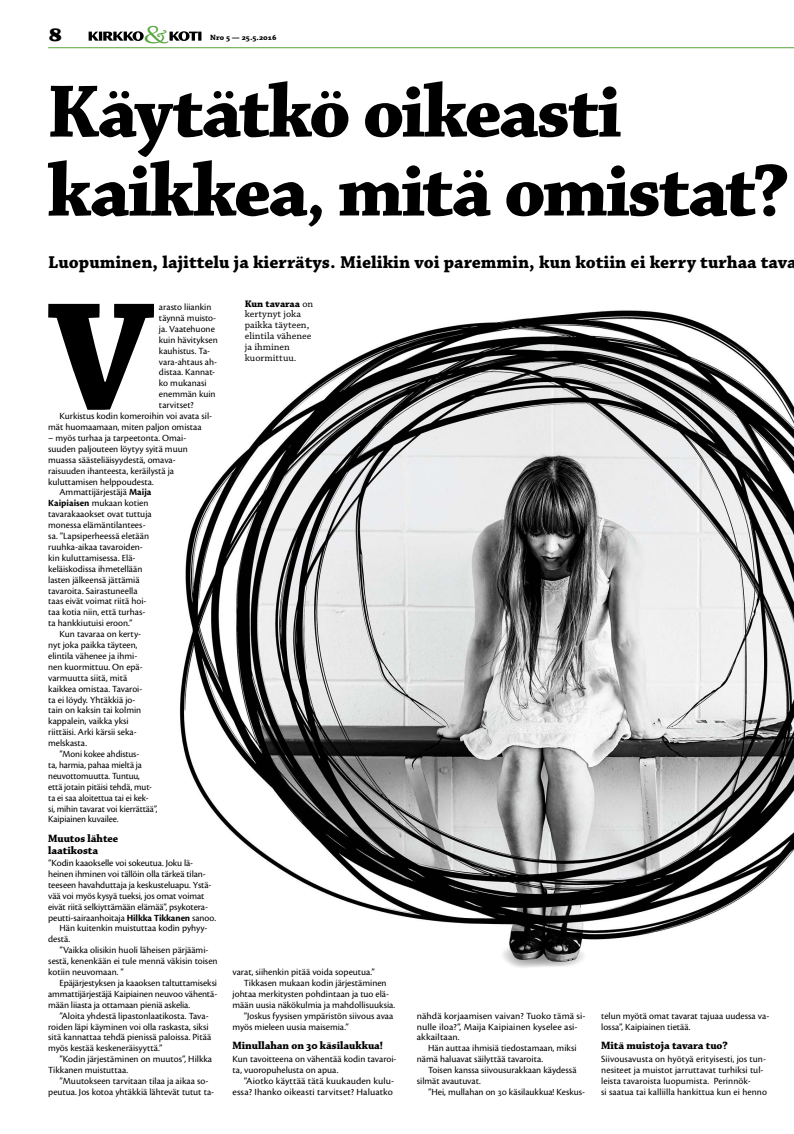
<style>
.page{position:relative;width:794px;height:1134px;background:#fff}
.page>*{position:absolute;margin:0;border:0;box-sizing:border-box;transform-origin:0 0}
.t1{font:700 160.5px "Chaparral Pro";color:#000}
.t2{font:79px/79px "Chaparral Pro Bold Disp";letter-spacing:-.02em;color:#000}
.t3{font:24.4px "Harrington";color:#55a33a;scale:1.6 1}
.t4{font:19px "Magnesium MVB Std";color:#000}
.t5{font:18px "Chaparral Pro Bold Capt";color:#000}
.t6{font:11.3px/11.6px "Chaparral Pro Bold Subh";color:#000}
.t7{font:10px/10.8px "Chaparral Pro Capt";color:#000}
.t8{font:700 10px "Chaparral Pro";color:#000}
.t9{font:9.8px/10.9px "Cronos Pro";color:#000}
.t10{font:9.8px/10.9px "Cronos Pro";color:#000;text-align:right;scale:1.04 1}
.t11{font:8px "Chaparral Pro Bold Capt";color:#000}
.s1{font-weight:700}
.s2{font-family:"Chaparral Pro Capt";font-weight:400}
</style>
<div class="page">
<img style="left:179px;top:310px;width:615px;height:658px">
<hr style="left:48px;top:47px;width:746px;height:1px;background:#55a33a">
<svg style="left:169px;top:31px;width:32px;height:10px"></svg>
<svg style="left:89px;top:31px;width:55px;height:10px"></svg>
<h3 class="t4" style="left:49px;top:23px;width:15px">8</h3>
<h3 class="t3" style="left:143px;top:20px;width:17px">&amp;</h3>
<p class="t11" style="left:210px;top:33px;width:68px">Nro 5 — 25.5.2016</p>
<h2 class="t2" style="left:48px;top:76px;width:742px">Käytätkö oikeasti kaikkea, mitä omistat?</h2>
<h3 class="t5" style="left:48px;top:251px;width:750px">Luopuminen, lajittelu ja kierrätys. Mielikin voi paremmin, kun kotiin ei kerry turhaa tava</h3>
<h1 class="t1" style="left:47px;top:263px;width:109px">V</h1>
<p class="t9" style="left:159px;top:302px;width:54px">arasto liiankin</p>
<p class="t9" style="left:159px;top:312px;width:59px">täynnä muisto-</p>
<p class="t9" style="left:159px;top:323px;width:57px">ja. Vaatehuone</p>
<p class="t9" style="left:159px;top:334px;width:60px">kuin hävityksen</p>
<p class="t9" style="left:159px;top:345px;width:53px">kauhistus. Ta-</p>
<p class="t9" style="left:159px;top:356px;width:60px">vara-ahtaus ah-</p>
<p class="t9" style="left:159px;top:367px;width:58px">distaa. Kannat-</p>
<p class="t9" style="left:159px;top:378px;width:49px">ko mukanasi</p>
<p class="t9" style="left:159px;top:389px;width:58px">enemmän kuin</p>
<p class="t9" style="left:159px;top:400px;width:36px">tarvitset?</p>
<p class="t9" style="left:60px;top:411px;width:154px">Kurkistus kodin komeroihin voi avata sil-</p>
<p class="t9" style="left:48px;top:421px;width:155px">mät huomaamaan, miten paljon omistaa</p>
<p class="t9" style="left:48px;top:432px;width:140px">– myös turhaa ja tarpeetonta. Omai-</p>
<p class="t9" style="left:48px;top:443px;width:141px">suuden paljouteen löytyy syitä muun</p>
<p class="t9" style="left:48px;top:454px;width:129px">muassa säästeliäisyydestä, omava-</p>
<p class="t9" style="left:48px;top:465px;width:127px">raisuuden ihanteesta, keräilystä ja</p>
<p class="t9" style="left:48px;top:476px;width:107px">kuluttamisen helppoudesta.</p>
<p class="t9" style="left:60px;top:487px;width:93px">Ammattijärjestäjä <span class="s1">Maija</span></p>
<p class="t9" style="left:48px;top:498px;width:102px"><span class="s1">Kaipiaisen</span> mukaan kotien</p>
<p class="t9" style="left:48px;top:509px;width:105px">tavarakaaokset ovat tuttuja</p>
<p class="t9" style="left:48px;top:520px;width:99px">monessa elämäntilantees-</p>
<p class="t9" style="left:48px;top:530px;width:102px">sa. ”Lapsiperheessä eletään</p>
<p class="t9" style="left:48px;top:541px;width:96px">ruuhka-aikaa tavaroiden-</p>
<p class="t9" style="left:48px;top:552px;width:89px">kin kuluttamisessa. Elä-</p>
<p class="t9" style="left:48px;top:563px;width:96px">keläiskodissa ihmetellään</p>
<p class="t9" style="left:48px;top:574px;width:93px">lasten jälkeensä jättämiä</p>
<p class="t9" style="left:48px;top:585px;width:91px">tavaroita. Sairastuneella</p>
<p class="t9" style="left:48px;top:596px;width:100px">taas eivät voimat riitä hoi-</p>
<p class="t9" style="left:48px;top:607px;width:99px">taa kotia niin, että turhas-</p>
<p class="t9" style="left:48px;top:618px;width:86px">ta hankkiutuisi eroon.”</p>
<p class="t9" style="left:60px;top:629px;width:83px">Kun tavaraa on kerty-</p>
<p class="t9" style="left:48px;top:639px;width:91px">nyt joka paikka täyteen,</p>
<p class="t9" style="left:48px;top:650px;width:91px">elintila vähenee ja ihmi-</p>
<p class="t9" style="left:48px;top:661px;width:96px">nen kuormittuu. On epä-</p>
<p class="t9" style="left:48px;top:672px;width:81px">varmuutta siitä, mitä</p>
<p class="t9" style="left:48px;top:683px;width:96px">kaikkea omistaa. Tavaroi-</p>
<p class="t9" style="left:48px;top:694px;width:89px">ta ei löydy. Yhtäkkiä jo-</p>
<p class="t9" style="left:48px;top:705px;width:95px">tain on kaksin tai kolmin</p>
<p class="t9" style="left:48px;top:716px;width:82px">kappalein, vaikka yksi</p>
<p class="t9" style="left:48px;top:727px;width:90px">riittäisi. Arki kärsii seka-</p>
<p class="t9" style="left:48px;top:738px;width:40px">melskasta.</p>
<p class="t9" style="left:60px;top:748px;width:81px">”Moni kokee ahdistus-</p>
<p class="t9" style="left:48px;top:759px;width:95px">ta, harmia, pahaa mieltä ja</p>
<p class="t9" style="left:48px;top:770px;width:93px">neuvottomuutta. Tuntuu,</p>
<p class="t9" style="left:48px;top:781px;width:105px">että jotain pitäisi tehdä, mut-</p>
<p class="t9" style="left:48px;top:792px;width:102px">ta ei saa aloitettua tai ei kek-</p>
<p class="t9" style="left:48px;top:803px;width:111px">si, mihin tavarat voi kierrättää”,</p>
<p class="t9" style="left:48px;top:814px;width:72px">Kaipiainen kuvailee.</p>
<p class="t6" style="left:48px;top:833px;width:72px">Muutos lähtee laatikosta</p>
<p class="t9" style="left:48px;top:857px;width:146px">”Kodin kaaokselle voi sokeutua. Joku lä-</p>
<p class="t9" style="left:48px;top:868px;width:159px">heinen ihminen voi tällöin olla tärkeä tilan-</p>
<p class="t9" style="left:48px;top:879px;width:165px">teeseen havahduttaja ja keskusteluapu. Ystä-</p>
<p class="t9" style="left:48px;top:890px;width:158px">vää voi myös kysyä tueksi, jos omat voimat</p>
<p class="t9" style="left:48px;top:901px;width:161px">eivät riitä selkiyttämään elämää”, psykotera-</p>
<p class="t9" style="left:48px;top:912px;width:169px">peutti-sairaanhoitaja <span class="s1">Hilkka Tikkanen</span> sanoo.</p>
<p class="t9" style="left:60px;top:923px;width:149px">Hän kuitenkin muistuttaa kodin pyhyy-</p>
<p class="t9" style="left:48px;top:934px;width:24px">destä.</p>
<p class="t9" style="left:60px;top:945px;width:150px">”Vaikka olisikin huoli läheisen pärjäämi-</p>
<p class="t9" style="left:48px;top:956px;width:171px">sestä, kenenkään ei tule mennä väkisin toisen</p>
<p class="t9" style="left:48px;top:966px;width:77px">kotiin neuvomaan. ”</p>
<p class="t9" style="left:60px;top:977px;width:159px">Epäjärjestyksen ja kaaoksen taltuttamiseksi</p>
<p class="t9" style="left:48px;top:988px;width:171px">ammattijärjestäjä Kaipiainen neuvoo vähentä-</p>
<p class="t9" style="left:48px;top:999px;width:144px">mään liiasta ja ottamaan pieniä askelia.</p>
<p class="t9" style="left:60px;top:1010px;width:151px">”Aloita yhdestä lipastonlaatikosta. Tava-</p>
<p class="t9" style="left:48px;top:1021px;width:162px">roiden läpi käyminen voi olla raskasta, siksi</p>
<p class="t9" style="left:48px;top:1032px;width:165px">sitä kannattaa tehdä pienissä paloissa. Pitää</p>
<p class="t9" style="left:48px;top:1043px;width:116px">myös kestää keskeneräisyyttä.”</p>
<p class="t9" style="left:60px;top:1054px;width:154px">”Kodin järjestäminen on muutos”, Hilkka</p>
<p class="t9" style="left:48px;top:1065px;width:82px">Tikkanen muistuttaa.</p>
<p class="t9" style="left:60px;top:1075px;width:150px">”Muutokseen tarvitaan tilaa ja aikaa so-</p>
<p class="t9" style="left:48px;top:1086px;width:167px">peutua. Jos kotoa yhtäkkiä lähtevät tutut ta-</p>
<p class="t8" style="left:245px;top:297px;width:70px">Kun tavaraa <span class="s2">on</span></p>
<p class="t7" style="left:245px;top:309px;width:68px">kertynyt joka paikka täyteen, elintila vähenee ja ihminen kuormittuu.</p>
<p class="t9" style="left:232px;top:966px;width:144px">varat, siihenkin pitää voida sopeutua.”</p>
<p class="t9" style="left:244px;top:977px;width:144px">Tikkasen mukaan kodin järjestäminen</p>
<p class="t9" style="left:232px;top:988px;width:158px">johtaa merkitysten pohdintaan ja tuo elä-</p>
<p class="t9" style="left:232px;top:999px;width:164px">mään uusia näkökulmia ja mahdollisuuksia.</p>
<p class="t9" style="left:244px;top:1010px;width:151px">”Joskus fyysisen ympäristön siivous avaa</p>
<p class="t9" style="left:232px;top:1021px;width:118px">myös mieleen uusia maisemia.”</p>
<p class="t6" style="left:232px;top:1040px;width:152px">Minullahan on 30 käsilaukkua!</p>
<p class="t9" style="left:232px;top:1054px;width:165px">Kun tavoitteena on vähentää kodin tavaroi&shy;ta, vuoropuhelusta on apua.</p>
<p class="t10" style="left:232px;top:1075px;width:157px">”Aiotko käyttää tätä kuukauden kulu&shy;essa? Ihanko oikeasti tarvitset? Haluatko</p>
<p class="t10" style="left:417px;top:1010px;width:164px;text-align:left">nähdä korjaamisen vaivan? Tuoko tämä si&shy;nulle iloa?”, Maija Kaipiainen kyselee asi&shy;akkailtaan.</p>
<p class="t9" style="left:417px;top:1043px;width:161px;text-indent:11px">Hän auttaa ihmisiä tiedostamaan, miksi nämä haluavat säilyttää tavaroita.</p>
<p class="t9" style="left:417px;top:1065px;width:161px;text-indent:11px">Toisen kanssa siivousurakkaan käydessä silmät avautuvat.</p>
<p class="t9" style="left:428px;top:1086px;width:158px">”Hei, mullahan on 30 käsilaukkua! Keskus-</p>
<p class="t9" style="left:601px;top:1010px;width:170px">telun myötä omat tavarat tajuaa uudessa va&shy;lossa”, Kaipiainen tietää.</p>
<p class="t6" style="left:601px;top:1040px;width:128px">Mitä muistoja tavara tuo?</p>
<p class="t9" style="left:601px;top:1054px;width:167px">Siivousavusta on hyötyä erityisesti, jos tun&shy;nesiteet ja muistot jarruttavat turhiksi tul&shy;leista tavaroista luopumista. Perinnök-<br>si saatua tai kalliilla hankittua kun ei henno</p>
</div>
